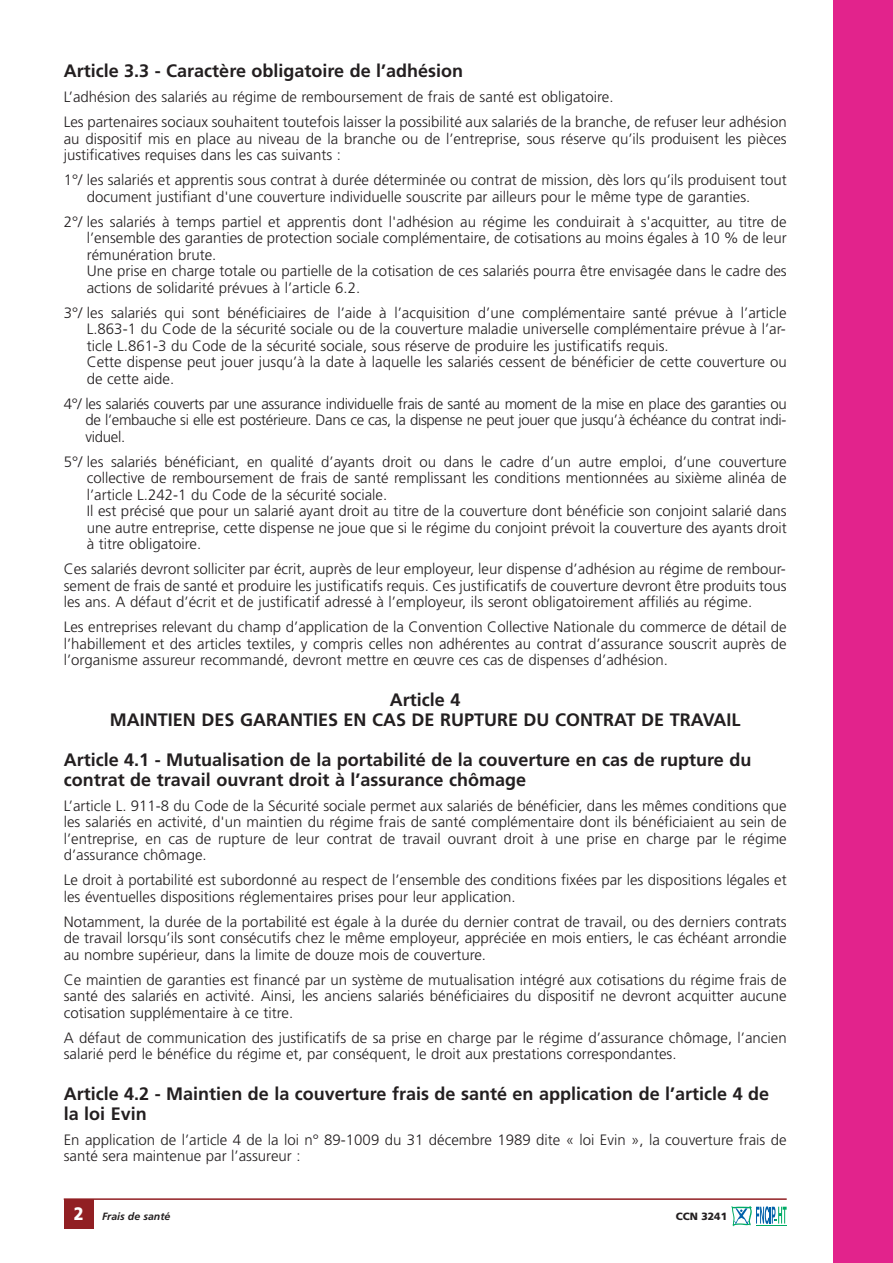
<style>
.page{position:relative;width:893px;height:1263px;background:#fff}
.page>*{position:absolute;margin:0;border:0;box-sizing:border-box;transform-origin:0 0}
.t1{font:700 18px/19.5px "Frutiger";color:#231f20}
.t2{font:900 18px "Frutiger";color:#fff;scale:.9 1}
.t3{font:300 15px/16.5px "Frutiger";color:#231f20}
.t4{font:italic 700 10.5px "Frutiger";color:#231f20}
.t5{font:900 10.5px "Frutiger";color:#231f20}
</style>
<div class="page">
<div style="left:833px;top:0;width:60px;height:1263px;background:#e2238c"></div>
<div style="left:64px;top:1199px;width:30px;height:30px;background:#911f23"></div>
<hr style="left:64px;top:1198px;width:723px;height:2px;background:#911f23">
<svg style="left:731px;top:1206px;width:55px;height:20px"></svg>
<hr style="left:756px;top:1225px;width:30px;height:1px;background:#00ab66">
<p class="t1" style="left:64px;top:63px;width:401px">Article 3.3 - Caractère obligatoire de l’adhésion</p>
<p class="t3" style="left:64px;top:86px;width:724px;line-height:25px">L’adhésion des salariés au régime de remboursement de frais de santé est obligatoire.<br>Les partenaires sociaux souhaitent toutefois laisser la possibilité aux salariés de la branche, de refuser leur adhésion</p>
<p class="t3" style="left:64px;top:132px;width:724px">au dispositif mis en place au niveau de la branche ou de l’entreprise, sous réserve qu’ils produisent les pièces justificatives requises dans les cas suivants :</p>
<p class="t3" style="left:87px;top:173px;width:701px;text-indent:-23px">1°/ les salariés et apprentis sous contrat à durée déterminée ou contrat de mission, dès lors qu’ils produisent tout document justifiant d'une couverture individuelle souscrite par ailleurs pour le même type de garanties.</p>
<p class="t3" style="left:87px;top:215px;width:701px;text-indent:-23px">2°/ les salariés à temps partiel et apprentis dont l'adhésion au régime les conduirait à s'acquitter, au titre de l’ensemble des garanties de protection sociale complémentaire, de cotisations au moins égales à 10 % de leur rémunération brute.<br>Une prise en charge totale ou partielle de la cotisation de ces salariés pourra être envisagée dans le cadre des actions de solidarité prévues à l’article 6.2.</p>
<p class="t3" style="left:87px;top:306px;width:701px;text-indent:-23px">3°/ les salariés qui sont bénéficiaires de l’aide à l’acquisition d’une complémentaire santé prévue à l’article L.863-1 du Code de la sécurité sociale ou de la couverture maladie universelle complémentaire prévue à l’ar&shy;ticle L.861-3 du Code de la sécurité sociale, sous réserve de produire les justificatifs requis.<br>Cette dispense peut jouer jusqu’à la date à laquelle les salariés cessent de bénéficier de cette couverture ou de cette aide.</p>
<p class="t3" style="left:85px;top:397px;width:703px;text-align:justify;text-indent:-22px">4°/ les salariés couverts par une assurance individuelle frais de santé au moment de la mise en place des garanties ou de l’embauche si elle est postérieure. Dans ce cas, la dispense ne peut jouer que jusqu’à échéance du contrat indi&shy;viduel.</p>
<p class="t3" style="left:87px;top:455px;width:701px;text-indent:-23px">5°/ les salariés bénéficiant, en qualité d’ayants droit ou dans le cadre d’un autre emploi, d’une couverture collective de remboursement de frais de santé remplissant les conditions mentionnées au sixième alinéa de l’article L.242-1 du Code de la sécurité sociale.<br>Il est précisé que pour un salarié ayant droit au titre de la couverture dont bénéficie son conjoint salarié dans une autre entreprise, cette dispense ne joue que si le régime du conjoint prévoit la couverture des ayants droit à titre obligatoire.</p>
<p class="t3" style="left:64px;top:562px;width:724px;text-align:justify">Ces salariés devront solliciter par écrit, auprès de leur employeur, leur dispense d’adhésion au régime de rembour&shy;sement de frais de santé et produire les justificatifs requis. Ces justificatifs de couverture devront être produits tous les ans. A défaut d’écrit et de justificatif adressé à l’employeur, ils seront obligatoirement affiliés au régime.</p>
<p class="t3" style="left:64px;top:620px;width:724px;text-align:justify">Les entreprises relevant du champ d’application de la Convention Collective Nationale du commerce de détail de l’habillement et des articles textiles, y compris celles non adhérentes au contrat d’assurance souscrit auprès de l’organisme assureur recommandé, devront mettre en œuvre ces cas de dispenses d’adhésion.</p>
<p class="t1" style="left:110px;top:692px;width:632px;text-align:center">Article 4<br>MAINTIEN DES GARANTIES EN CAS DE RUPTURE DU CONTRAT DE TRAVAIL</p>
<p class="t1" style="left:64px;top:752px;width:689px">Article 4.1 - Mutualisation de la portabilité de la couverture en cas de rupture du contrat de travail ouvrant droit à l’assurance chômage</p>
<p class="t3" style="left:64px;top:799px;width:724px;text-align:justify">L’article L. 911-8 du Code de la Sécurité sociale permet aux salariés de bénéficier, dans les mêmes conditions que les salariés en activité, d'un maintien du régime frais de santé complémentaire dont ils bénéficiaient au sein de l’entreprise, en cas de rupture de leur contrat de travail ouvrant droit à une prise en charge par le régime d’assurance chômage.</p>
<p class="t3" style="left:64px;top:873px;width:724px">Le droit à portabilité est subordonné au respect de l’ensemble des conditions fixées par les dispositions légales et les éventuelles dispositions réglementaires prises pour leur application.</p>
<p class="t3" style="left:64px;top:915px;width:724px;text-align:justify">Notamment, la durée de la portabilité est égale à la durée du dernier contrat de travail, ou des derniers contrats de travail lorsqu’ils sont consécutifs chez le même employeur, appréciée en mois entiers, le cas échéant arrondie au nombre supérieur, dans la limite de douze mois de couverture.</p>
<p class="t3" style="left:64px;top:973px;width:724px;text-align:justify">Ce maintien de garanties est financé par un système de mutualisation intégré aux cotisations du régime frais de santé des salariés en activité. Ainsi, les anciens salariés bénéficiaires du dispositif ne devront acquitter aucune cotisation supplémentaire à ce titre.</p>
<p class="t3" style="left:64px;top:1031px;width:724px">A défaut de communication des justificatifs de sa prise en charge par le régime d’assurance chômage, l’ancien salarié perd le bénéfice du régime et, par conséquent, le droit aux prestations correspondantes.</p>
<p class="t1" style="left:64px;top:1086px;width:707px">Article 4.2 - Maintien de la couverture frais de santé en application de l’article 4 de la loi Evin</p>
<p class="t3" style="left:64px;top:1132px;width:724px">En application de l’article 4 de la loi n° 89-1009 du 31 décembre 1989 dite « loi Evin », la couverture frais de santé sera maintenue par l’assureur :</p>
<p class="t2" style="left:74px;top:1206px;width:13px">2</p>
<p class="t4" style="left:102px;top:1212px;width:70px">Frais de santé</p>
<p class="t5" style="left:676px;top:1212px;width:53px">CCN 3241</p>
</div>
